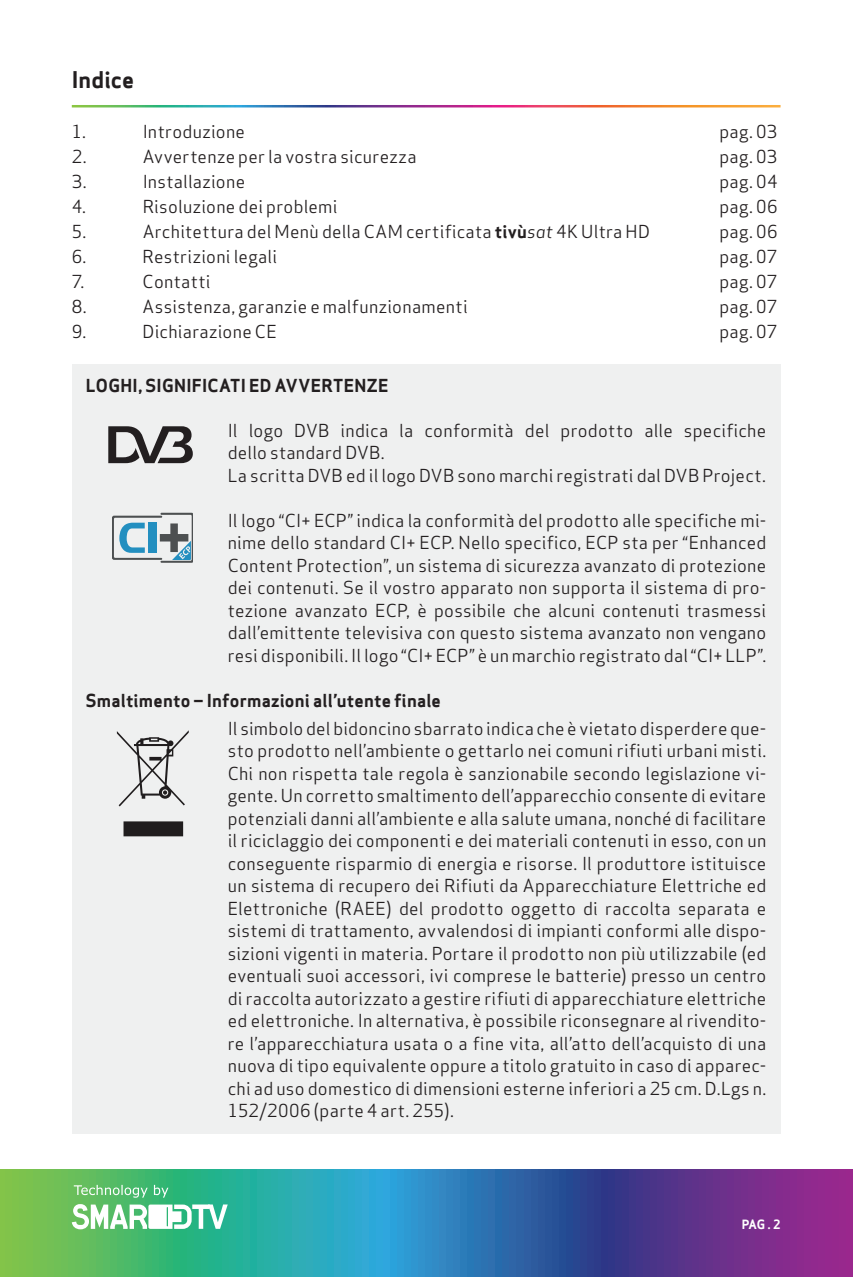
<style>
.page{position:relative;width:853px;height:1277px;background:#fff}
.page>*{position:absolute;margin:0;border:0;box-sizing:border-box;transform-origin:0 0}
.t1{font:22.5px "Apex Sans Bold T";letter-spacing:.005em;color:#231f20}
.t2{font:17.5px/22.5px "Apex Sans Book T";letter-spacing:.015em;color:#231f20;text-align:justify}
.t3{font:17.5px "Apex Sans Bold T";letter-spacing:.015em;color:#231f20}
.t4{font:12.5px "Apex Sans Bold T";color:#fff}
.s1{font-family:"Apex Sans Bold T"}
.s2{font-family:"Apex Sans Book Italic T"}
</style>
<div class="page">
<svg style="left:0;top:1169px;width:853px;height:107px;background:#487895"></svg>
<div style="left:72px;top:363px;width:708px;height:770px;background:#eff0f0"></div>
<svg style="left:108px;top:426px;width:85px;height:37px"></svg>
<svg style="left:113px;top:512px;width:80px;height:50px"></svg>
<svg style="left:117px;top:730px;width:72px;height:106px"></svg>
<svg style="left:74px;top:1184px;width:94px;height:13px"></svg>
<svg style="left:72px;top:1203px;width:156px;height:26px"></svg>
<svg style="left:850px;top:1273px;width:3px;height:4px"></svg>
<p class="t1" style="left:72px;top:65px;width:64px">Indice</p>
<p class="t2" style="left:72px;top:120px;width:16px">1.</p>
<p class="t2" style="left:143px;top:120px;width:104px">Introduzione</p>
<p class="t2" style="left:719px;top:120px;width:59px">pag. 03</p>
<p class="t2" style="left:72px;top:145px;width:16px">2.</p>
<p class="t2" style="left:143px;top:145px;width:275px">Avvertenze per la vostra sicurezza</p>
<p class="t2" style="left:719px;top:145px;width:59px">pag. 03</p>
<p class="t2" style="left:72px;top:170px;width:16px">3.</p>
<p class="t2" style="left:143px;top:170px;width:104px">Installazione</p>
<p class="t2" style="left:719px;top:170px;width:60px">pag. 04</p>
<p class="t2" style="left:72px;top:195px;width:16px">4.</p>
<p class="t2" style="left:143px;top:195px;width:196px">Risoluzione dei problemi</p>
<p class="t2" style="left:719px;top:195px;width:60px">pag. 06</p>
<p class="t2" style="left:72px;top:220px;width:16px">5.</p>
<p class="t2" style="left:143px;top:220px;width:509px">Architettura del Menù della CAM certificata <span class="s1">tivù</span><span class="s2">sat</span> 4K Ultra HD</p>
<p class="t2" style="left:719px;top:220px;width:60px">pag. 06</p>
<p class="t2" style="left:72px;top:245px;width:16px">6.</p>
<p class="t2" style="left:143px;top:245px;width:136px">Restrizioni legali</p>
<p class="t2" style="left:719px;top:245px;width:59px">pag. 07</p>
<p class="t2" style="left:72px;top:270px;width:14px">7.</p>
<p class="t2" style="left:143px;top:270px;width:70px">Contatti</p>
<p class="t2" style="left:719px;top:270px;width:59px">pag. 07</p>
<p class="t2" style="left:72px;top:295px;width:16px">8.</p>
<p class="t2" style="left:143px;top:295px;width:327px">Assistenza, garanzie e malfunzionamenti</p>
<p class="t2" style="left:719px;top:295px;width:59px">pag. 07</p>
<p class="t2" style="left:72px;top:320px;width:16px">9.</p>
<p class="t2" style="left:143px;top:320px;width:136px">Dichiarazione CE</p>
<p class="t2" style="left:719px;top:320px;width:59px">pag. 07</p>
<p class="t3" style="left:86px;top:374px;width:304px">LOGHI, SIGNIFICATI ED AVVERTENZE</p>
<p class="t2" style="left:228px;top:419px;width:540px;text-align:left">Il logo DVB indica la conformità del prodotto alle specifiche dello standard DVB.<br>La scritta DVB ed il logo DVB sono marchi registrati dal DVB Project.</p>
<p class="t2" style="left:228px;top:509px;width:540px">Il logo “CI+ ECP” indica la conformità del prodotto alle specifiche mi&shy;nime dello standard CI+ ECP. Nello specifico, ECP sta per “Enhanced Content Protection”, un sistema di sicurezza avanzato di protezione dei contenuti. Se il vostro apparato non supporta il sistema di pro&shy;tezione avanzato ECP, è possibile che alcuni contenuti trasmessi dall’emittente televisiva con questo sistema avanzato non vengano resi disponibili. Il logo “CI+ ECP” è un marchio registrato dal “CI+ LLP”.</p>
<p class="t3" style="left:86px;top:689px;width:356px">Smaltimento – Informazioni all’utente finale</p>
<p class="t2" style="left:228px;top:716px;width:540px">Il simbolo del bidoncino sbarrato indica che è vietato disperdere que&shy;sto prodotto nell’ambiente o gettarlo nei comuni rifiuti urbani misti.<br>Chi non rispetta tale regola è sanzionabile secondo legislazione vi&shy;gente. Un corretto smaltimento dell’apparecchio consente di evitare potenziali danni all’ambiente e alla salute umana, nonché di facilitare il riciclaggio dei componenti e dei materiali contenuti in esso, con un conseguente risparmio di energia e risorse. Il produttore istituisce un sistema di recupero dei Rifiuti da Apparecchiature Elettriche ed Elettroniche (RAEE) del prodotto oggetto di raccolta separata e sistemi di trattamento, avvalendosi di impianti conformi alle dispo&shy;sizioni vigenti in materia. Portare il prodotto non più utilizzabile (ed eventuali suoi accessori, ivi comprese le batterie) presso un centro di raccolta autorizzato a gestire rifiuti di apparecchiature elettriche ed elettroniche. In alternativa, è possibile riconsegnare al rivendito&shy;re l’apparecchiatura usata o a fine vita, all’atto dell’acquisto di una nuova di tipo equivalente oppure a titolo gratuito in caso di apparec&shy;chi ad uso domestico di dimensioni esterne inferiori a 25 cm. D.Lgs n.<br>152/2006 (parte 4 art. 255).</p>
<p class="t4" style="left:742px;top:1216px;width:40px">PAG . 2</p>
</div>
